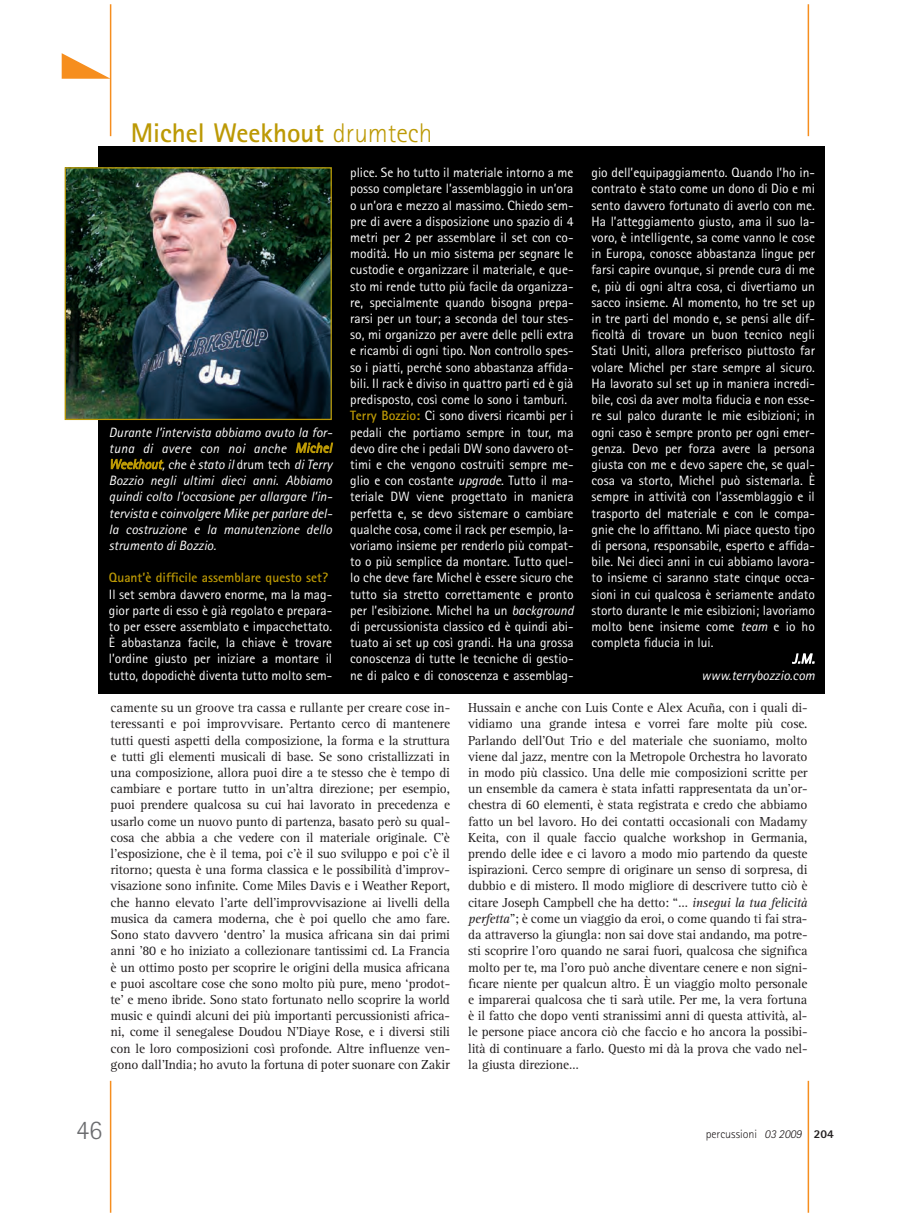
<style>
.page{position:relative;width:919px;height:1217px;background:#fff}
.page>*{position:absolute;margin:0;border:0;box-sizing:border-box;transform-origin:0 0}
.t1{font:700 27px "Rotis Sans Serif";color:#bc9905}
.t2{font:300 27px "Rotis Sans Serif";color:#6c6d70}
.t3{font:13.5px/16.2px "Rotis Sans Serif";color:#fff;text-align:justify}
.t4{font:13.5px/16.2px "Rotis Serif";letter-spacing:-.015em;color:#231f20;text-align:justify}
.t5{font:italic 13.5px/16.2px "Rotis Sans Serif";color:#fff;text-align:justify}
.t6{font:700 13.5px "Rotis Sans Serif";color:#bc9905}
.t7{font:300 12px "Rotis Sans Serif";color:#231f20}
.s1{font-weight:300}
.s2{color:#bc9905}
.s3{font-style:normal}
.s4{font-weight:700;color:#bc9905}
.s5{font-style:italic}
.s6{font-weight:800}
</style>
<div class="page">
<hr style="left:110px;top:1080px;width:1px;height:132px;background:#f68e1e">
<hr style="left:110px;top:4px;width:1px;height:132px;background:#f68e1e">
<hr style="left:807px;top:1080px;width:2px;height:132px;background:#f68e1e">
<hr style="left:807px;top:4px;width:2px;height:132px;background:#f68e1e">
<svg style="left:62px;top:53px;width:48px;height:26px"></svg>
<div style="left:98px;top:146px;width:727px;height:547px;background:#000"></div>
<img style="left:67px;top:169px;width:263px;height:249px">
<div style="left:65px;top:167px;width:267px;height:253px;border:1px solid #bc9905"></div>
<h1 class="t1" style="left:131px;top:123px;width:303px">Michel Weekhout <span class="s1">drumtech</span></h1>
<p class="t5" style="left:109px;top:425px;width:225px">Durante l’intervista abbiamo avuto la for&shy;tuna di avere con noi anche <span class="s2">Michel Weekhout</span>, che è stato il <span class="s3">drum tech</span> di Terry Bozzio negli ultimi dieci anni. Abbiamo quindi colto l’occasione per allargare l’in&shy;tervista e coinvolgere Mike per parlare del&shy;la costruzione e la manutenzione dello strumento di Bozzio.</p>
<p class="t6" style="left:109px;top:573px;width:221px">Quant’è difficile assemblare questo set?</p>
<p class="t3" style="left:109px;top:587px;width:225px">Il set sembra davvero enorme, ma la mag&shy;gior parte di esso è già regolato e prepara&shy;to per essere assemblato e impacchettato.<br>È abbastanza facile, la chiave è trovare l’ordine giusto per iniziare a montare il tutto, dopodichè diventa tutto molto sem-</p>
<p class="t3" style="left:350px;top:166px;width:225px;text-align:left">plice. Se ho tutto il materiale intorno a me posso completare l’assemblaggio in un’ora o un’ora e mezzo al massimo. Chiedo sem&shy;pre di avere a disposizione uno spazio di 4 metri per 2 per assemblare il set con co&shy;modità. Ho un mio sistema per segnare le custodie e organizzare il materiale, e que&shy;sto mi rende tutto più facile da organizza&shy;re, specialmente quando bisogna prepa&shy;rarsi per un tour; a seconda del tour stes&shy;so, mi organizzo per avere delle pelli extra e ricambi di ogni tipo. Non controllo spes&shy;so i piatti, perché sono abbastanza affida&shy;bili. Il rack è diviso in quattro parti ed è già predisposto, così come lo sono i tamburi.<br><span class="s4">Terry Bozzio:</span> Ci sono diversi ricambi per i pedali che portiamo sempre in tour, ma devo dire che i pedali DW sono davvero ot&shy;timi e che vengono costruiti sempre me&shy;glio e con costante <span class="s5">upgrade</span>. Tutto il ma&shy;teriale DW viene progettato in maniera perfetta e, se devo sistemare o cambiare qualche cosa, come il rack per esempio, la&shy;voriamo insieme per renderlo più compat&shy;to o più semplice da montare. Tutto quel&shy;lo che deve fare Michel è essere sicuro che tutto sia stretto correttamente e pronto per l’esibizione. Michel ha un <span class="s5">background </span>di percussionista classico ed è quindi abi&shy;tuato ai set up così grandi. Ha una grossa conoscenza di tutte le tecniche di gestio&shy;ne di palco e di conoscenza e assemblag-</p>
<p class="t3" style="left:591px;top:166px;width:225px">gio dell’equipaggiamento. Quando l’ho in&shy;contrato è stato come un dono di Dio e mi sento davvero fortunato di averlo con me.<br>Ha l’atteggiamento giusto, ama il suo la&shy;voro, è intelligente, sa come vanno le cose in Europa, conosce abbastanza lingue per farsi capire ovunque, si prende cura di me e, più di ogni altra cosa, ci divertiamo un sacco insieme. Al momento, ho tre set up in tre parti del mondo e, se pensi alle dif&shy;ficoltà di trovare un buon tecnico negli Stati Uniti, allora preferisco piuttosto far volare Michel per stare sempre al sicuro.<br>Ha lavorato sul set up in maniera incredi&shy;bile, così da aver molta fiducia e non esse&shy;re sul palco durante le mie esibizioni; in ogni caso è sempre pronto per ogni emer&shy;genza. Devo per forza avere la persona giusta con me e devo sapere che, se qual&shy;cosa va storto, Michel può sistemarla. È sempre in attività con l’assemblaggio e il trasporto del materiale e con le compa&shy;gnie che lo affittano. Mi piace questo tipo di persona, responsabile, esperto e affida&shy;bile. Nei dieci anni in cui abbiamo lavora&shy;to insieme ci saranno state cinque occa&shy;sioni in cui qualcosa è seriamente andato storto durante le mie esibizioni; lavoriamo molto bene insieme come <span class="s5">team</span> e io ho completa fiducia in lui.</p>
<p class="t5" style="left:701px;top:651px;width:115px;text-align:right">J.M. www.terrybozzio.com</p>
<p class="t4" style="left:111px;top:700px;width:341px">camente su un groove tra cassa e rullante per creare cose in&shy;teressanti e poi improvvisare. Pertanto cerco di mantenere tutti questi aspetti della composizione, la forma e la struttura e tutti gli elementi musicali di base. Se sono cristallizzati in una composizione, allora puoi dire a te stesso che è tempo di cambiare e portare tutto in un’altra direzione; per esempio, puoi prendere qualcosa su cui hai lavorato in precedenza e usarlo come un nuovo punto di partenza, basato però su qual&shy;cosa che abbia a che vedere con il materiale originale. C’è l’esposizione, che è il tema, poi c’è il suo sviluppo e poi c’è il ritorno; questa è una forma classica e le possibilità d’improv&shy;visazione sono infinite. Come Miles Davis e i Weather Report, che hanno elevato l’arte dell’improvvisazione ai livelli della musica da camera moderna, che è poi quello che amo fare.<br>Sono stato davvero ‘dentro’ la musica africana sin dai primi anni ’80 e ho iniziato a collezionare tantissimi cd. La Francia è un ottimo posto per scoprire le origini della musica africana e puoi ascoltare cose che sono molto più pure, meno ‘prodot&shy;te’ e meno ibride. Sono stato fortunato nello scoprire la world music e quindi alcuni dei più importanti percussionisti africa&shy;ni, come il senegalese Doudou N’Diaye Rose, e i diversi stili con le loro composizioni così profonde. Altre influenze ven&shy;gono dall’India; ho avuto la fortuna di poter suonare con Zakir</p>
<p class="t4" style="left:468px;top:700px;width:341px">Hussain e anche con Luis Conte e Alex Acuña, con i quali di&shy;vidiamo una grande intesa e vorrei fare molte più cose.<br>Parlando dell’Out Trio e del materiale che suoniamo, molto viene dal jazz, mentre con la Metropole Orchestra ho lavorato in modo più classico. Una delle mie composizioni scritte per un ensemble da camera è stata infatti rappresentata da un’or&shy;chestra di 60 elementi, è stata registrata e credo che abbiamo fatto un bel lavoro. Ho dei contatti occasionali con Madamy Keita, con il quale faccio qualche workshop in Germania, prendo delle idee e ci lavoro a modo mio partendo da queste ispirazioni. Cerco sempre di originare un senso di sorpresa, di dubbio e di mistero. Il modo migliore di descrivere tutto ciò è citare Joseph Campbell che ha detto: “<span class="s5">… insegui la tua felicità perfetta</span>”; è come un viaggio da eroi, o come quando ti fai stra&shy;da attraverso la giungla: non sai dove stai andando, ma potre&shy;sti scoprire l’oro quando ne sarai fuori, qualcosa che significa molto per te, ma l’oro può anche diventare cenere e non signi&shy;ficare niente per qualcun altro. È un viaggio molto personale e imparerai qualcosa che ti sarà utile. Per me, la vera fortuna è il fatto che dopo venti stranissimi anni di questa attività, al&shy;le persone piace ancora ciò che faccio e ho ancora la possibi&shy;lità di continuare a farlo. Questo mi dà la prova che vado nel&shy;la giusta direzione…</p>
<h1 class="t2" style="left:76px;top:1119px;width:27px">46</h1>
<p class="t7" style="left:705px;top:1129px;width:130px">percussioni <span class="s5">03 2009</span> <span class="s6">204</span></p>
</div>
